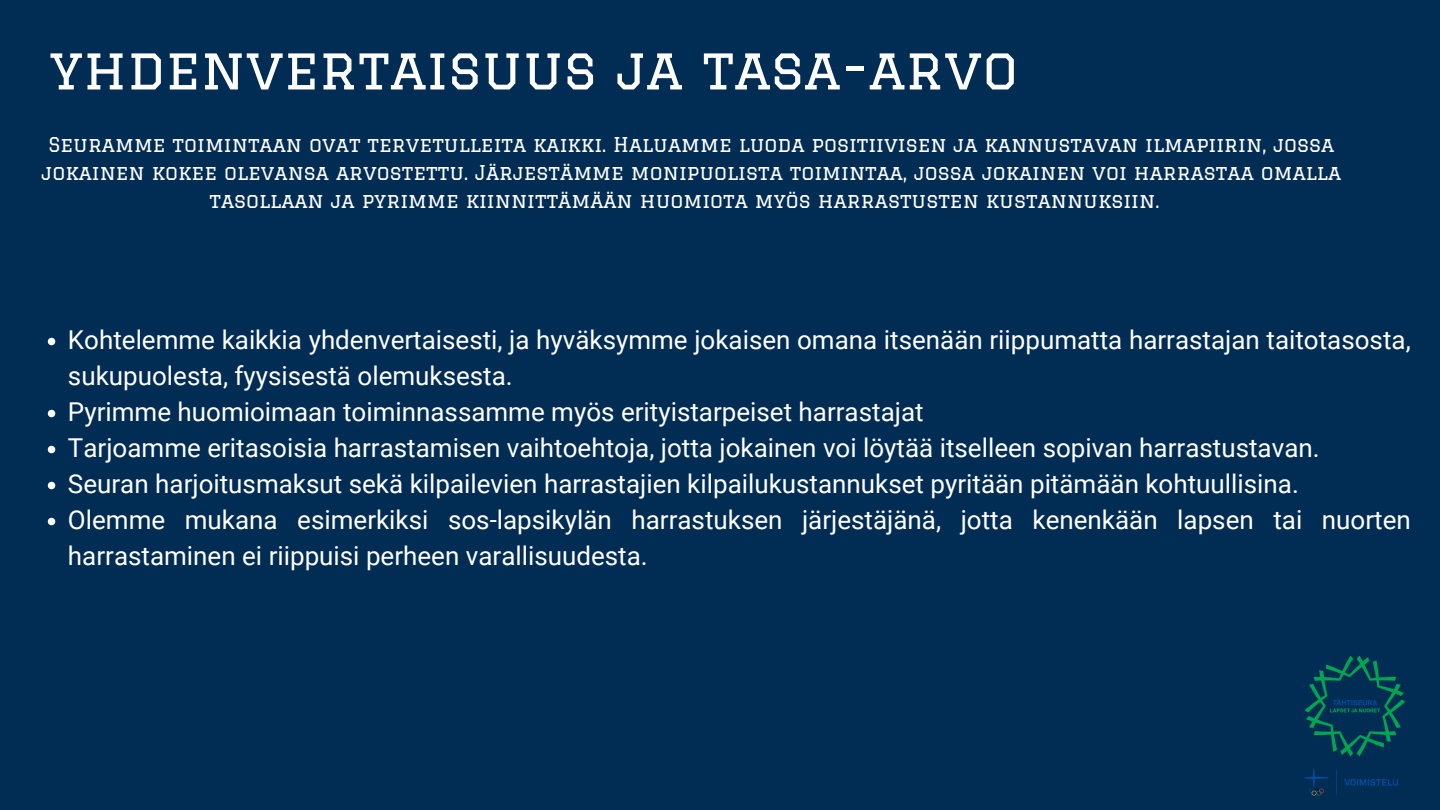
<style>
.page{position:relative;width:1440px;height:810px;background:#012c54}
.page>*{position:absolute;margin:0;border:0;box-sizing:border-box;transform-origin:0 0}
.t1{font:55.5px "Graduate";color:#fff}
.t2{font:26px/36px "Roboto";color:#fff}
.t3{font:20px "Graduate";color:#fff}
</style>
<div class="page">
<img style="left:1304px;top:655px;width:102px;height:141px">
<svg style="left:48px;top:338px;width:7px;height:7px"></svg>
<svg style="left:48px;top:410px;width:7px;height:7px"></svg>
<svg style="left:48px;top:446px;width:7px;height:7px"></svg>
<svg style="left:48px;top:482px;width:7px;height:7px"></svg>
<svg style="left:48px;top:518px;width:7px;height:7px"></svg>
<p class="t1" style="left:49px;top:37px;width:970px">yhdenvertaisuus ja tasa-arvo</p>
<p class="t3" style="left:48px;top:133px;width:1287px">Seuramme toimintaan ovat tervetulleita kaikki. Haluamme luoda positiivisen ja kannustavan ilmapiirin, jossa</p>
<p class="t3" style="left:42px;top:161px;width:1301px">jokainen kokee olevansa arvostettu. Järjestämme monipuolista toimintaa, jossa jokainen voi harrastaa omalla</p>
<p class="t3" style="left:209px;top:188px;width:951px">tasollaan ja pyrimme kiinnittämään huomiota myös harrastusten kustannuksiin.</p>
<p class="t2" style="left:68px;top:322px;width:1344px">Kohtelemme kaikkia yhdenvertaisesti, ja hyväksymme jokaisen omana itsenään riippumatta harrastajan taitotasosta, sukupuolesta, fyysisestä olemuksesta.</p>
<p class="t2" style="left:68px;top:394px;width:857px">Pyrimme huomioimaan toiminnassamme myös erityistarpeiset harrastajat</p>
<p class="t2" style="left:68px;top:430px;width:1253px">Tarjoamme eritasoisia harrastamisen vaihtoehtoja, jotta jokainen voi löytää itselleen sopivan harrastustavan.</p>
<p class="t2" style="left:68px;top:466px;width:1232px">Seuran harjoitusmaksut sekä kilpailevien harrastajien kilpailukustannukset pyritään pitämään kohtuullisina.</p>
<p class="t2" style="left:68px;top:502px;width:1344px">Olemme mukana esimerkiksi sos-lapsikylän harrastuksen järjestäjänä, jotta kenenkään lapsen tai nuorten harrastaminen ei riippuisi perheen varallisuudesta.</p>
</div>
